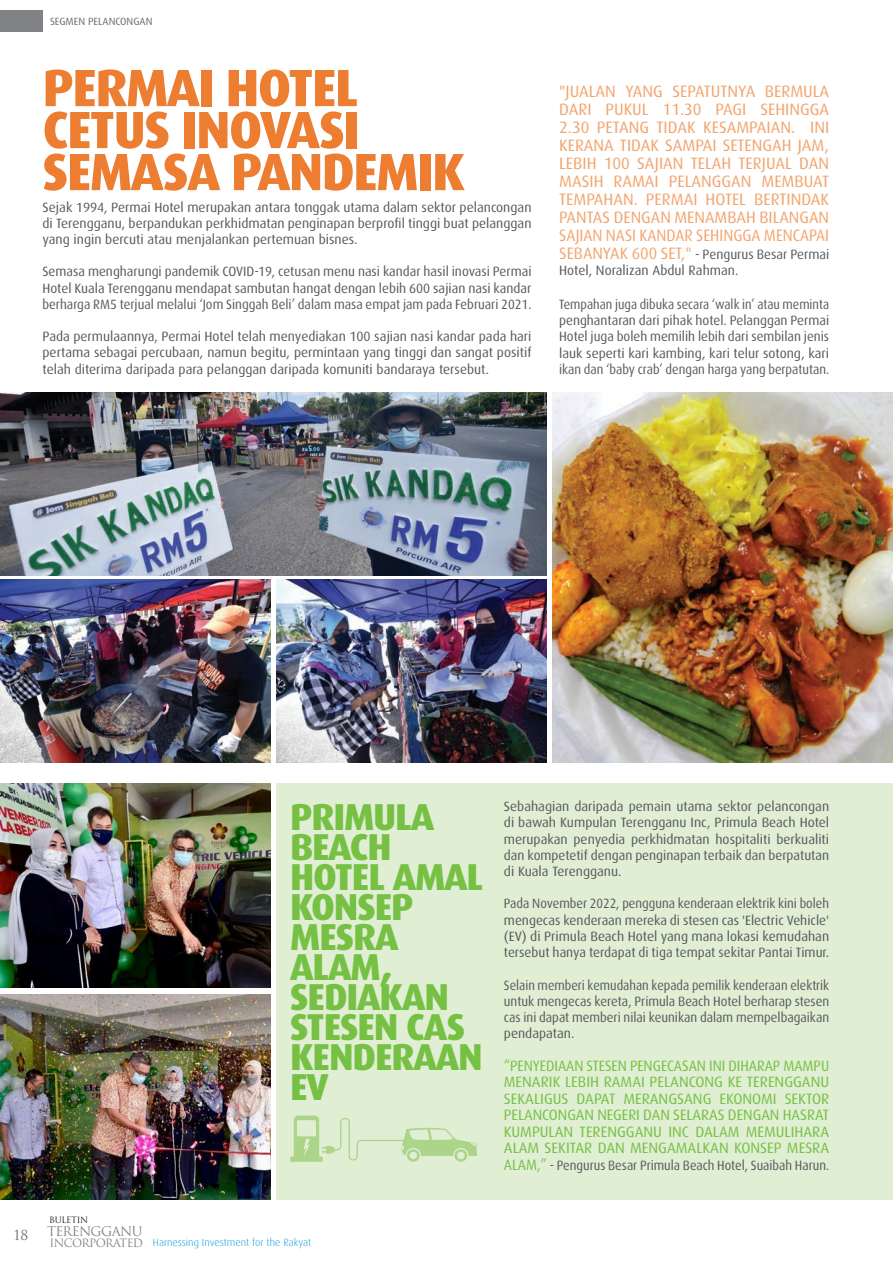
<style>
.page{position:relative;width:893px;height:1263px;background:#fff}
.page>*{position:absolute;margin:0;border:0;box-sizing:border-box;transform-origin:0 0}
.t1{font:800 52.5px/42px "Dax";letter-spacing:-.03em;color:#ed7d30}
.t2{font:800 37.5px/30px "Dax";letter-spacing:-.03em;color:#76c043}
.t3{font:16.5px/18px "Dax";color:#f3a46e;text-align:justify}
.t4{font:15px/16.5px "Dax";color:#76c043;text-align:justify;scale:.94 1}
.t5{font:13.5px/16.2px "Dax";color:#57585a;text-align:justify}
.t6{font:13.5px/16.2px "Dax";color:#57585a;text-align:justify;scale:.93 1}
.t7{font:13.5px/16.2px "Dax";color:#57585a;text-align:justify;scale:.91 1}
.t8{font:13.5px/16.2px "Dax";color:#57585a;text-align:justify;scale:.92 1}
.t9{font:13.5px "Trajan";color:#6c6d70}
.t10{font:12.9px "Trajan";letter-spacing:-.05em;color:#808285}
.t11{font:11.1px "Trajan";letter-spacing:-.05em;color:#808285}
.t12{font:300 10.5px "Dax";color:#119fd9}
.t13{font:10.5px "Dax";color:#6c6d70}
.t14{font:8.55px "Trajan";letter-spacing:-.04em;color:#231f20}
.s1{font-size:16.5px;color:#f3a46e}
.s2{font-size:15px;color:#76c043}
</style>
<div class="page">
<div style="left:276px;top:783px;width:617px;height:416px;background:#e0eed4"></div>
<img style="left:0;top:392px;width:546px;height:183px">
<img style="left:0;top:579px;width:270px;height:183px">
<img style="left:276px;top:579px;width:270px;height:183px">
<img style="left:553px;top:392px;width:340px;height:370px">
<svg style="left:290px;top:1115px;width:187px;height:47px"></svg>
<img style="left:0;top:783px;width:270px;height:205px">
<img style="left:0;top:994px;width:270px;height:205px">
<hr style="left:892px;top:783px;width:1px;height:168px;background:#72792f">
<div style="left:0;top:11px;width:43px;height:21px;background:#808285"></div>
<p class="t13" style="left:50px;top:16px;width:104px">SEGMEN PELANCONGAN</p>
<p class="t1" style="left:43px;top:67px;width:424px">PERMAI HOTEL<br>CETUS INOVASI<br>SEMASA PANDEMIK</p>
<p class="t5" style="left:43px;top:199px;width:490px">Sejak 1994, Permai Hotel merupakan antara tonggak utama dalam sektor pelancongan di Terengganu, berpandukan perkhidmatan penginapan berprofil tinggi buat pelanggan yang ingin bercuti atau menjalankan pertemuan bisnes.</p>
<p class="t5" style="left:43px;top:264px;width:490px">Semasa mengharungi pandemik COVID-19, cetusan menu nasi kandar hasil inovasi Permai Hotel Kuala Terengganu mendapat sambutan hangat dengan lebih 600 sajian nasi kandar berharga RM5 terjual melalui ‘Jom Singgah Beli’ dalam masa empat jam pada Februari 2021.</p>
<p class="t5" style="left:43px;top:328px;width:490px">Pada permulaannya, Permai Hotel telah menyediakan 100 sajian nasi kandar pada hari pertama sebagai percubaan, namun begitu, permintaan yang tinggi dan sangat positif telah diterima daripada para pelanggan daripada komuniti bandaraya tersebut.</p>
<p class="t3" style="left:559px;top:82px;width:272px">"JUALAN YANG SEPATUTNYA BERMULA DARI PUKUL 11.30 PAGI SEHINGGA 2.30 PETANG TIDAK KESAMPAIAN. INI KERANA TIDAK SAMPAI SETENGAH JAM, LEBIH 100 SAJIAN TELAH TERJUAL DAN MASIH RAMAI PELANGGAN MEMBUAT TEMPAHAN. PERMAI HOTEL BERTINDAK PANTAS DENGAN MENAMBAH BILANGAN SAJIAN NASI KANDAR SEHINGGA MENCAPAI</p>
<p class="t5" style="left:559px;top:246px;width:272px"><span class="s1">SEBANYAK 600 SET,"</span> - Pengurus Besar Permai<br>Hotel, Noralizan Abdul Rahman.</p>
<p class="t7" style="left:559px;top:296px;width:298px">Tempahan juga dibuka secara ‘walk in’ atau meminta penghantaran dari pihak hotel. Pelanggan Permai Hotel juga boleh memilih lebih dari sembilan jenis lauk seperti kari kambing, kari telur sotong, kari ikan dan ‘baby crab’ dengan harga yang berpatutan.</p>
<p class="t2" style="left:290px;top:802px;width:195px">PRIMULA<br>BEACH<br>HOTEL AMAL<br>KONSEP<br>MESRA<br>ALAM,<br>SEDIAKAN<br>STESEN CAS<br>KENDERAAN<br>EV</p>
<p class="t9" style="left:14px;top:1227px;width:16px">18</p>
<p class="t14" style="left:49px;top:1215px;width:41px">BULETIN</p>
<p class="t10" style="left:47px;top:1224px;width:97px">TERENGGANU</p>
<p class="t11" style="left:49px;top:1236px;width:95px">INCORPORATED</p>
<p class="t12" style="left:153px;top:1236px;width:160px">Harnessing Investment for the Rakyat</p>
<p class="t5" style="left:504px;top:799px;width:327px">Sebahagian daripada pemain utama sektor pelancongan di bawah Kumpulan Terengganu Inc, Primula Beach Hotel merupakan penyedia perkhidmatan hospitaliti berkualiti dan kompetetif dengan penginapan terbaik dan berpatutan di Kuala Terengganu.</p>
<p class="t6" style="left:504px;top:896px;width:351px">Pada November 2022, pengguna kenderaan elektrik kini boleh mengecas kenderaan mereka di stesen cas 'Electric Vehicle' (EV) di Primula Beach Hotel yang mana lokasi kemudahan tersebut hanya terdapat di tiga tempat sekitar Pantai Timur.</p>
<p class="t8" style="left:504px;top:977px;width:355px">Selain memberi kemudahan kepada pemilik kenderaan elektrik untuk mengecas kereta, Primula Beach Hotel berharap stesen cas ini dapat memberi nilai keunikan dalam mempelbagaikan pendapatan.</p>
<p class="t4" style="left:504px;top:1057px;width:348px">“PENYEDIAAN STESEN PENGECASAN INI DIHARAP MAMPU MENARIK LEBIH RAMAI PELANCONG KE TERENGGANU SEKALIGUS DAPAT MERANGSANG EKONOMI SEKTOR PELANCONGAN NEGERI DAN SELARAS DENGAN HASRAT KUMPULAN TERENGGANU INC DALAM MEMULIHARA ALAM SEKITAR DAN MENGAMALKAN KONSEP MESRA</p>
<p class="t6" style="left:504px;top:1157px;width:351px"><span class="s2">ALAM,”</span> - Pengurus Besar Primula Beach Hotel, Suaibah Harun.</p>
</div>
